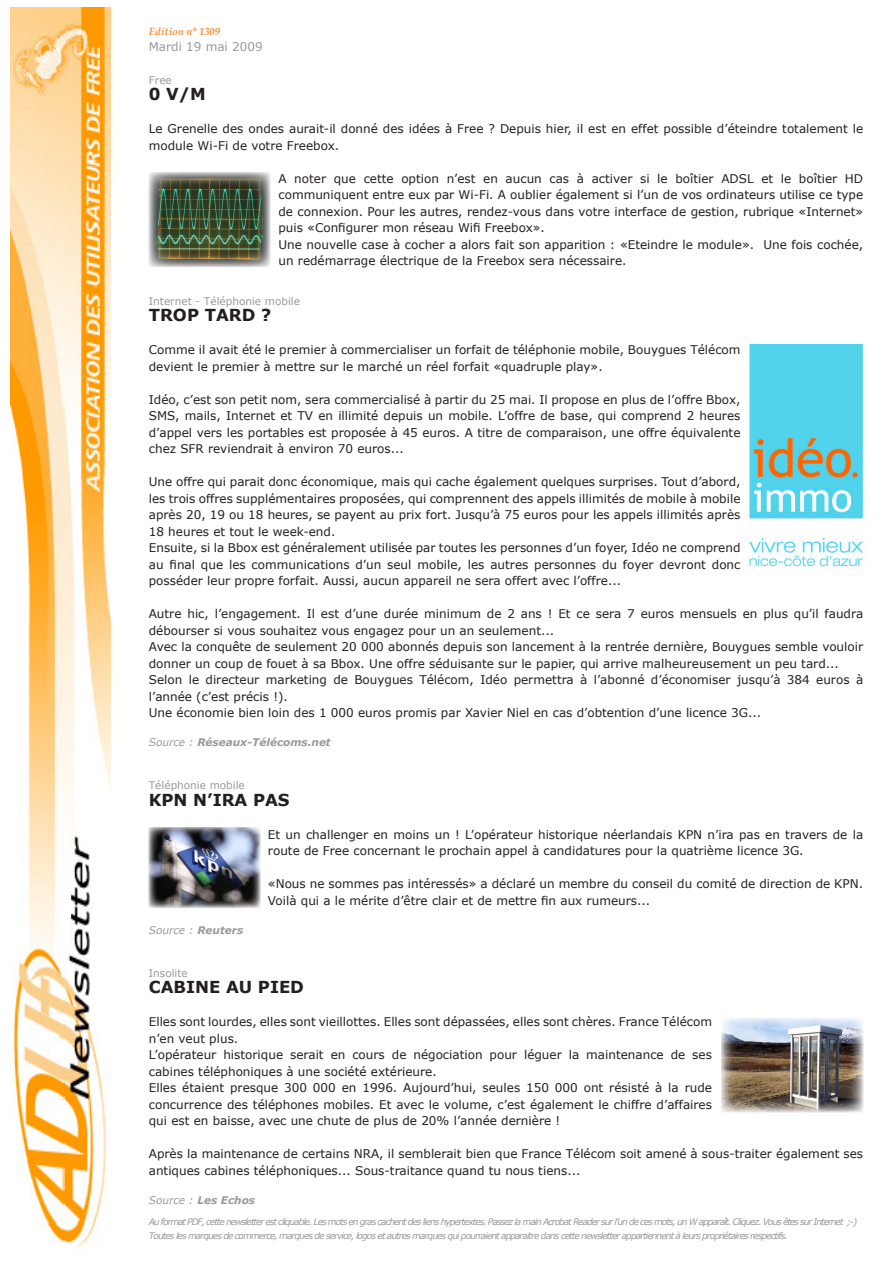
<style>
.page{position:relative;width:893px;height:1263px;background:#fff}
.page>*{position:absolute;margin:0;border:0;box-sizing:border-box;transform-origin:0 0}
.t1{font:700 16.5px "Verdana";color:#231f20}
.t2{font:12px/16.5px "Verdana";color:#231f20}
.t3{font:12px "Verdana";color:#97999b}
.t4{font:10.5px "Verdana";color:#97999b}
.t5{font:italic 700 10.5px "Verdana";color:#97999b}
.t6{font:italic 10.5px "Verdana";color:#97999b}
.t7{font:italic 700 10.5px "Palatino Linotype";color:#f88b33}
.t8{font:italic 9px "Verdana";letter-spacing:-.1em;color:#97999b}
.s1{font-weight:400}
.s2{font-weight:700}
</style>
<div class="page">
<img style="left:11px;top:8px;width:100px;height:1239px">
<img style="left:149px;top:172px;width:121px;height:95px">
<img style="left:749px;top:344px;width:114px;height:223px">
<img style="left:149px;top:827px;width:111px;height:81px">
<img style="left:721px;top:1018px;width:142px;height:94px">
<p class="t7" style="left:149px;top:24px;width:73px">Edition n° 1309</p>
<p class="t3" style="left:149px;top:39px;width:115px">Mardi 19 mai 2009</p>
<p class="t4" style="left:149px;top:73px;width:25px">Free</p>
<p class="t1" style="left:149px;top:84px;width:58px">0 V/M</p>
<p class="t2" style="left:149px;top:120px;width:716px">Le Grenelle des ondes aurait-il donné des idées à Free ? Depuis hier, il est en effet possible d’éteindre totalement le module Wi-Fi de votre Freebox.</p>
<p class="t2" style="left:278px;top:169px;width:586px;text-align:justify">A noter que cette option n’est en aucun cas à activer si le boîtier ADSL et le boîtier HD communiquent entre eux par Wi-Fi. A oublier également si l’un de vos ordinateurs utilise ce type de connexion. Pour les autres, rendez-vous dans votre interface de gestion, rubrique «Internet» puis «Configurer mon réseau Wifi Freebox».</p>
<p class="t2" style="left:278px;top:235px;width:586px">Une nouvelle case à cocher a alors fait son apparition : «Eteindre le module». Une fois cochée, un redémarrage électrique de la Freebox sera nécessaire.</p>
<p class="t4" style="left:149px;top:294px;width:153px">Internet - Téléphonie mobile</p>
<p class="t1" style="left:149px;top:305px;width:124px">TROP TARD ?</p>
<p class="t2" style="left:149px;top:341px;width:593px">Comme il avait été le premier à commercialiser un forfait de téléphonie mobile, Bouygues Télécom devient le premier à mettre sur le marché un réel forfait «quadruple play».</p>
<p class="t2" style="left:149px;top:391px;width:593px;text-align:justify">Idéo, c’est son petit nom, sera commercialisé à partir du 25 mai. Il propose en plus de l’offre Bbox, SMS, mails, Internet et TV en illimité depuis un mobile. L’offre de base, qui comprend 2 heures d’appel vers les portables est proposée à 45 euros. A titre de comparaison, une offre équivalente chez SFR reviendrait à environ 70 euros...</p>
<p class="t2" style="left:149px;top:473px;width:593px;text-align:justify">Une offre qui parait donc économique, mais qui cache également quelques surprises. Tout d’abord, les trois offres supplémentaires proposées, qui comprennent des appels illimités de mobile à mobile après 20, 19 ou 18 heures, se payent au prix fort. Jusqu’à 75 euros pour les appels illimités après 18 heures et tout le week-end.</p>
<p class="t2" style="left:149px;top:539px;width:593px;text-align:justify">Ensuite, si la Bbox est généralement utilisée par toutes les personnes d’un foyer, Idéo ne comprend au final que les communications d’un seul mobile, les autres personnes du foyer devront donc posséder leur propre forfait. Aussi, aucun appareil ne sera offert avec l’offre...</p>
<p class="t2" style="left:149px;top:605px;width:716px">Autre hic, l’engagement. Il est d’une durée minimum de 2 ans ! Et ce sera 7 euros mensuels en plus qu’il faudra débourser si vous souhaitez vous engagez pour un an seulement...</p>
<p class="t2" style="left:149px;top:638px;width:716px">Avec la conquête de seulement 20 000 abonnés depuis son lancement à la rentrée dernière, Bouygues semble vouloir donner un coup de fouet à sa Bbox. Une offre séduisante sur le papier, qui arrive malheureusement un peu tard...</p>
<p class="t2" style="left:149px;top:671px;width:716px">Selon le directeur marketing de Bouygues Télécom, Idéo permettra à l’abonné d’économiser jusqu’à 384 euros à l’année (c’est précis !).</p>
<p class="t2" style="left:149px;top:704px;width:614px">Une économie bien loin des 1 000 euros promis par Xavier Niel en cas d’obtention d’une licence 3G...</p>
<p class="t5" style="left:149px;top:736px;width:183px"><span class="s1">Source :</span> Réseaux-Télécoms.net</p>
<p class="t4" style="left:149px;top:779px;width:98px">Téléphonie mobile</p>
<p class="t1" style="left:149px;top:789px;width:142px">KPN N’IRA PAS</p>
<p class="t2" style="left:268px;top:826px;width:597px">Et un challenger en moins un ! L’opérateur historique néerlandais KPN n’ira pas en travers de la route de Free concernant le prochain appel à candidatures pour la quatrième licence 3G.</p>
<p class="t2" style="left:268px;top:875px;width:597px">«Nous ne sommes pas intéressés» a déclaré un membre du conseil du comité de direction de KPN.<br>Voilà qui a le mérite d’être clair et de mettre fin aux rumeurs...</p>
<p class="t6" style="left:149px;top:923px;width:96px">Source : <span class="s2">Reuters</span></p>
<p class="t4" style="left:149px;top:966px;width:41px">Insolite</p>
<p class="t1" style="left:149px;top:976px;width:157px">CABINE AU PIED</p>
<p class="t2" style="left:149px;top:1013px;width:565px">Elles sont lourdes, elles sont vieillottes. Elles sont dépassées, elles sont chères. France Télécom n’en veut plus.</p>
<p class="t2" style="left:149px;top:1046px;width:565px">L’opérateur historique serait en cours de négociation pour léguer la maintenance de ses cabines téléphoniques à une société extérieure.</p>
<p class="t2" style="left:149px;top:1079px;width:565px;text-align:justify">Elles étaient presque 300 000 en 1996. Aujourd’hui, seules 150 000 ont résisté à la rude concurrence des téléphones mobiles. Et avec le volume, c’est également le chiffre d’affaires qui est en baisse, avec une chute de plus de 20% l’année dernière !</p>
<p class="t2" style="left:149px;top:1145px;width:716px">Après la maintenance de certains NRA, il semblerait bien que France Télécom soit amené à sous-traiter également ses antiques cabines téléphoniques... Sous-traitance quand tu nous tiens...</p>
<p class="t5" style="left:149px;top:1193px;width:108px"><span class="s1">Source :</span> Les Echos</p>
<p class="t8" style="left:149px;top:1216px;width:710px">Au format PDF, cette newsletter est cliquable. Les mots en gras cachent des liens hypertextes. Passez la main Acrobat Reader sur l’un de ces mots, un W apparaît. Cliquez. Vous êtes sur Internet ;-)</p>
<p class="t8" style="left:149px;top:1230px;width:641px">Toutes les marques de commerce, marques de service, logos et autres marques qui pourraient apparaitre dans cette newsletter appartiennent à leurs propriétaires respectifs.</p>
</div>
